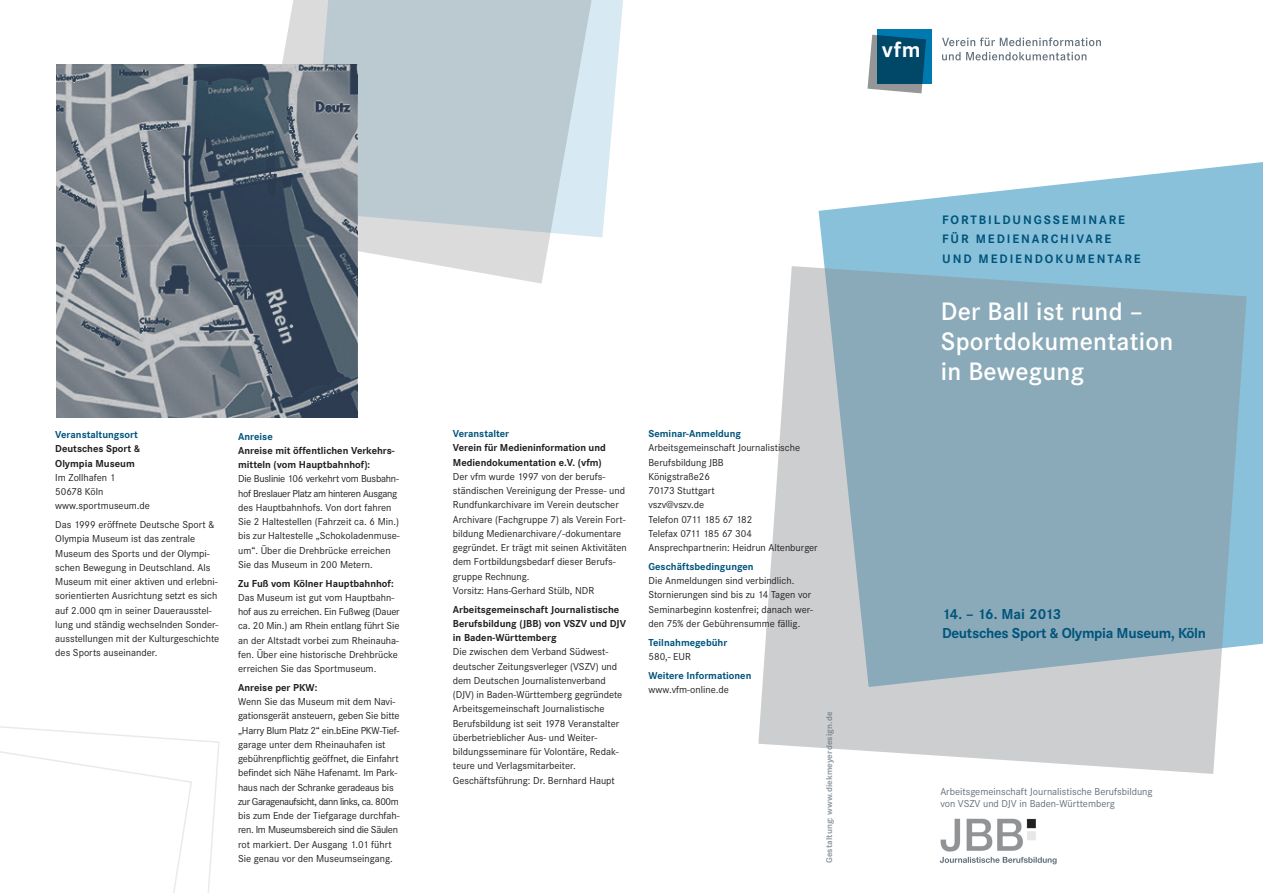
<style>
.page{position:relative;width:1263px;height:893px;background:#fff}
.page>*{position:absolute;margin:0;border:0;box-sizing:border-box;transform-origin:0 0}
.c_reg_8_5_blau{font:600 26.25px/30px "Corporate S";letter-spacing:.01em;color:#fff}
.t1{font:700 22.5px "Corporate S";color:#fff}
.c_bold_10_blau{font:700 15px/19.5px "Corporate S";letter-spacing:-.02em;color:#00547c}
.c_bold_10_blau-2{font:700 12.75px/19.5px "Corporate S";letter-spacing:.15em;color:#00547c}
._1_Text_7{font:10.5px/14.2px "Corporate S";color:#231f20}
._1_Text_7_bold{font:700 10.5px/14.2px "Corporate S";color:#231f20}
._1_Text_7_blau{font:700 10.5px "Corporate S";color:#00547c}
._1_Text_7-2{font:10.5px/12px "Corporate S";color:#62717d}
._1_Text_7-3{font:10.5px "Corporate S";letter-spacing:-.025em;color:#231f20}
.t2{font:700 9px "Corporate S";letter-spacing:.01em;color:#62717d}
</style>
<div class="page">
<svg style="left:252px;top:0;width:298px;height:284px;fill:#dcdbdc"></svg>
<svg style="left:310px;top:0;width:313px;height:237px;background:#c2d1d7"></svg>
<svg style="left:758px;top:266px;width:462px;height:508px;fill:#cdcecf"></svg>
<svg style="left:819px;top:162px;width:444px;height:525px;background:#95b6c6"></svg>
<svg style="left:867px;top:35px;width:56px;height:58px"></svg>
<svg style="left:878px;top:30px;width:54px;height:54px;background:#00537a"></svg>
<svg style="left:942px;top:38px;width:159px;height:8px"></svg>
<svg style="left:942px;top:52px;width:144px;height:8px"></svg>
<img style="left:57px;top:65px;width:301px;height:353px">
<svg style="left:0;top:726px;width:220px;height:167px"></svg>
<img style="left:940px;top:819px;width:96px;height:32px">
<svg style="left:940px;top:857px;width:116px;height:7px"></svg>
<p class="t1" style="left:882px;top:36px;width:40px">vfm</p>
<p class="_1_Text_7_blau" style="left:55px;top:429px;width:84px">Veranstaltungsort</p>
<p class="_1_Text_7_bold" style="left:55px;top:442px;width:86px">Deutsches Sport &amp;<br>Olympia Museum</p>
<p class="_1_Text_7" style="left:55px;top:470px;width:62px">Im Zollhafen 1</p>
<p class="_1_Text_7" style="left:55px;top:485px;width:96px">50678 Köln www.sportmuseum.de</p>
<p class="_1_Text_7" style="left:55px;top:518px;width:165px">Das 1999 eröffnete Deutsche Sport &amp; Olympia Museum ist das zentrale Museum des Sports und der Olympi&shy;schen Bewegung in Deutschland. Als Museum mit einer aktiven und erlebni&shy;sorientierten Ausrichtung setzt es sich auf 2.000 qm in seiner Dauerausstel&shy;lung und ständig wechselnden Sonder&shy;ausstellungen mit der Kulturgeschichte des Sports auseinander.</p>
<p class="_1_Text_7_blau" style="left:238px;top:430px;width:36px">Anreise</p>
<p class="_1_Text_7_bold" style="left:238px;top:443px;width:158px">Anreise mit öffentlichen Verkehrs&shy;mitteln (vom Hauptbahnhof):</p>
<p class="_1_Text_7" style="left:238px;top:472px;width:163px">Die Buslinie 106 verkehrt vom Busbahn&shy;hof Breslauer Platz am hinteren Ausgang des Hauptbahnhofs. Von dort fahren Sie 2 Haltestellen (Fahrzeit ca. 6 Min.) bis zur Haltestelle „Schokoladenmuse&shy;um“. Über die Drehbrücke erreichen Sie das Museum in 200 Metern.</p>
<p class="_1_Text_7_bold" style="left:238px;top:576px;width:157px">Zu Fuß vom Kölner Hauptbahnhof:</p>
<p class="_1_Text_7" style="left:238px;top:590px;width:163px">Das Museum ist gut vom Hauptbahn&shy;hof aus zu erreichen. Ein Fußweg (Dauer ca. 20 Min.) am Rhein entlang führt Sie an der Altstadt vorbei zum Rheinauha&shy;fen. Über eine historische Drehbrücke erreichen Sie das Sportmuseum.</p>
<p class="_1_Text_7_bold" style="left:238px;top:680px;width:81px">Anreise per PKW:</p>
<p class="_1_Text_7" style="left:238px;top:694px;width:163px">Wenn Sie das Museum mit dem Navi&shy;gationsgerät ansteuern, geben Sie bitte „Harry Blum Platz 2“ ein.bEine PKW-Tief&shy;garage unter dem Rheinauhafen ist gebührenpflichtig geöffnet, die Einfahrt befindet sich Nähe Hafenamt. Im Park&shy;haus nach der Schranke geradeaus bis zur Garagenaufsicht, dann links, ca. 800m bis zum Ende der Tiefgarage durchfah&shy;ren. Im Museumsbereich sind die Säulen rot markiert. Der Ausgang 1.01 führt Sie genau vor den Museumseingang.</p>
<p class="_1_Text_7_blau" style="left:453px;top:428px;width:58px">Veranstalter</p>
<p class="_1_Text_7_bold" style="left:453px;top:441px;width:154px">Verein für Medieninformation und<br>Mediendokumentation e.V. (vfm)</p>
<p class="_1_Text_7" style="left:453px;top:469px;width:175px">Der vfm wurde 1997 von der berufs&shy;ständischen Vereinigung der Presse- und Rundfunkarchivare im Verein deutscher Archivare (Fachgruppe 7) als Verein Fort&shy;bildung Medienarchivare/-dokumentare gegründet. Er trägt mit seinen Aktivitäten dem Fortbildungsbedarf dieser Berufs&shy;gruppe Rechnung.<br>Vorsitz: Hans-Gerhard Stülb, NDR</p>
<p class="_1_Text_7_bold" style="left:453px;top:602px;width:175px">Arbeitsgemeinschaft Journalistische<br>Berufsbildung (JBB) von VSZV und DJV in Baden-Württemberg</p>
<p class="_1_Text_7" style="left:453px;top:645px;width:171px">Die zwischen dem Verband Südwest&shy;deutscher Zeitungsverleger (VSZV) und dem Deutschen Journalistenverband (DJV) in Baden-Württemberg gegründete Arbeitsgemeinschaft Journalistische Berufsbildung ist seit 1978 Veranstalter überbetrieblicher Aus- und Weiter&shy;bildungsseminare für Volontäre, Redak&shy;teure und Verlagsmitarbeiter.</p>
<p class="_1_Text_7" style="left:453px;top:773px;width:163px">Geschäftsführung: Dr. Bernhard Haupt</p>
<p class="_1_Text_7_blau" style="left:648px;top:428px;width:94px">Seminar-Anmeldung</p>
<p class="_1_Text_7" style="left:648px;top:441px;width:153px">Arbeitsgemeinschaft Journalistische<br>Berufsbildung JBB</p>
<p class="_1_Text_7" style="left:648px;top:469px;width:63px">Königstraße26</p>
<p class="_1_Text_7" style="left:648px;top:483px;width:68px">70173 Stuttgart</p>
<p class="_1_Text_7" style="left:648px;top:498px;width:57px">vszv@vszv.de</p>
<p class="_1_Text_7-3" style="left:648px;top:513px;width:105px">Telefon 0711 185 67 182</p>
<p class="_1_Text_7" style="left:648px;top:526px;width:105px">Telefax 0711 185 67 304</p>
<p class="_1_Text_7" style="left:648px;top:540px;width:171px">Ansprechpartnerin: Heidrun Altenburger</p>
<p class="_1_Text_7_blau" style="left:648px;top:560px;width:107px">Geschäftsbedingungen</p>
<p class="_1_Text_7" style="left:648px;top:573px;width:166px">Die Anmeldungen sind verbindlich.<br>Stornierungen sind bis zu 14 Tagen vor Seminarbeginn kostenfrei; danach wer&shy;den 75% der Gebührensumme fällig.</p>
<p class="_1_Text_7_blau" style="left:648px;top:636px;width:80px">Teilnahmegebühr</p>
<p class="_1_Text_7" style="left:648px;top:649px;width:44px">580,- EUR</p>
<p class="_1_Text_7_blau" style="left:648px;top:669px;width:104px">Weitere Informationen</p>
<p class="_1_Text_7" style="left:648px;top:682px;width:82px">www.vfm-online.de</p>
<p class="t2" style="left:824px;top:863px;width:153px;rotate:-90deg">Gestaltung: www.diekmeyerdesign.de</p>
<p class="c_bold_10_blau-2" style="left:942px;top:210px;width:184px">FORTBILDUNGSSEMINARE</p>
<p class="c_bold_10_blau-2" style="left:942px;top:230px;width:200px">FÜR MEDIENARCHIVARE<br>UND MEDIENDOKUMENTARE</p>
<p class="c_reg_8_5_blau" style="left:941px;top:297px;width:234px">Der Ball ist rund –<br>Sportdokumentation in Bewegung</p>
<p class="c_bold_10_blau" style="left:942px;top:604px;width:265px">14. – 16. Mai 2013<br>Deutsches Sport &amp; Olympia Museum, Köln</p>
<p class="_1_Text_7-2" style="left:940px;top:786px;width:214px">Arbeitsgemeinschaft Journalistische Berufsbildung von VSZV und DJV in Baden-Württemberg</p>
</div>
